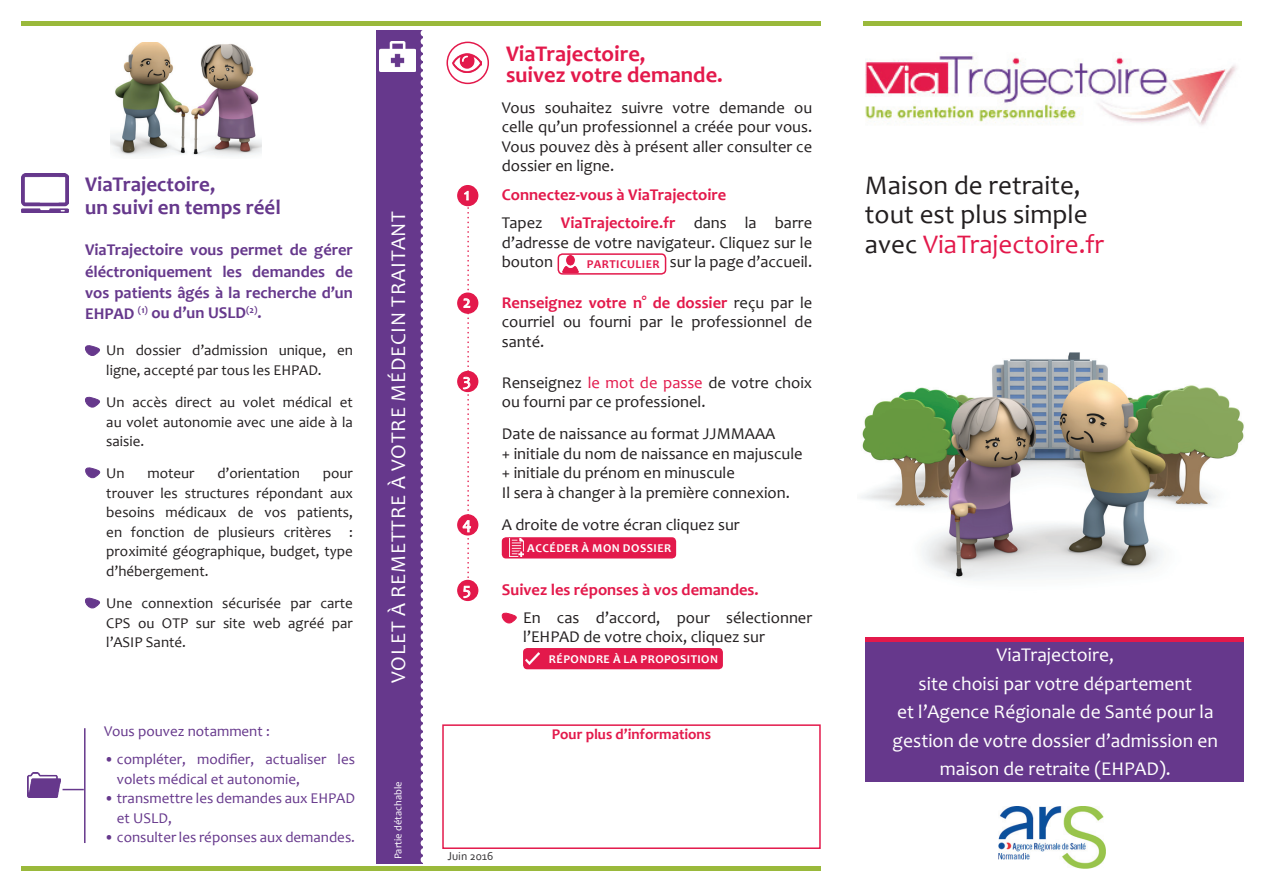
<style>
.page{position:relative;width:1263px;height:893px;background:#fff}
.page>*{position:absolute;margin:0;border:0;box-sizing:border-box;transform-origin:0 0}
.t1{font:27px/29.5px "Candara";color:#231f20}
.t2{font:700 22.5px/21px "Candara";color:#e3194b}
.t3{font:21px "Candara";color:#fff}
.t4{font:700 21px/22.5px "Candara";color:#66388c}
.t5{font:19.5px/28.5px "Candara";color:#fff;text-align:center}
.t6{font:16.5px/19.5px "Candara";color:#231f20}
.t7{font:700 16.5px/21px "Candara";color:#66388c;text-align:justify}
.t8{font:700 16.5px/28px "Candara";color:#e3194b}
.t9{font:16.5px "Candara";color:#fff}
.t10{font:15px/19.5px "Candara";color:#231f20;text-align:justify}
.t11{font:15px/19.5px "Candara";color:#66388c}
.t12{font:700 15px "Candara";color:#e3194b}
.t13{font:700 12px "Candara";letter-spacing:.04em;color:#fff}
.t14{font:700 12px "Candara";color:#e3194b}
.t15{font:12px "Corbel";color:#333233}
.t16{font:10.5px "Candara";color:#fff}
.s1{font-weight:400;color:#231f20}
.s2{font-weight:700;color:#e3194b}
.s3{color:#e3194b}
</style>
<div class="page">
<div style="left:442px;top:724px;width:379px;height:125px;border:2px solid #e3194b"></div>
<div style="left:863px;top:21px;width:379px;height:5px;background:#9ab93b"></div>
<div style="left:21px;top:21px;width:800px;height:5px;background:#9ab93b"></div>
<div style="left:21px;top:866px;width:800px;height:5px;background:#9ab93b"></div>
<div style="left:865px;top:637px;width:379px;height:5px;background:#e3194b"></div>
<div style="left:865px;top:642px;width:379px;height:139px;background:#66388c"></div>
<img style="left:861px;top:352px;width:383px;height:229px">
<img style="left:21px;top:174px;width:48px;height:38px">
<svg style="left:85px;top:345px;width:15px;height:11px"></svg>
<svg style="left:85px;top:467px;width:16px;height:12px"></svg>
<svg style="left:85px;top:597px;width:15px;height:12px"></svg>
<svg style="left:85px;top:396px;width:15px;height:12px"></svg>
<hr style="left:84px;top:728px;width:2px;height:115px;background:#66388c">
<svg style="left:63px;top:789px;width:21px;height:1px"></svg>
<img style="left:28px;top:772px;width:33px;height:25px">
<img style="left:111px;top:42px;width:151px;height:114px">
<svg style="left:501px;top:612px;width:16px;height:12px"></svg>
<div style="left:558px;top:253px;width:108px;height:22px;border:2px solid #e3194b;border-radius:4px"></div>
<img style="left:563px;top:255px;width:16px;height:17px">
<div style="left:502px;top:537px;width:174px;height:21px;background:#e3194b;border-radius:4px"></div>
<img style="left:509px;top:538px;width:14px;height:18px">
<div style="left:523px;top:648px;width:200px;height:21px;background:#e3194b;border-radius:4px"></div>
<img style="left:525px;top:653px;width:15px;height:12px">
<div style="left:446px;top:42px;width:43px;height:42px;border:2px solid #e3194b;border-radius:50%"></div>
<img style="left:452px;top:53px;width:30px;height:19px">
<div style="left:376px;top:30px;width:47px;height:833px;background:#66388c"></div>
<svg style="left:421px;top:33px;width:2px;height:827px"></svg>
<div style="left:458px;top:186px;width:20px;height:19px;background:#e3194b;border-radius:50%"></div>
<div style="left:457px;top:185px;width:21px;height:21px;border:2px solid #e3194b;border-radius:50%"></div>
<div style="left:458px;top:293px;width:20px;height:20px;background:#e3194b;border-radius:50%"></div>
<div style="left:457px;top:293px;width:21px;height:21px;border:2px solid #e3194b;border-radius:50%"></div>
<div style="left:458px;top:372px;width:20px;height:19px;background:#e3194b;border-radius:50%"></div>
<div style="left:457px;top:371px;width:21px;height:21px;border:2px solid #e3194b;border-radius:50%"></div>
<div style="left:458px;top:515px;width:20px;height:20px;background:#e3194b;border-radius:50%"></div>
<div style="left:457px;top:514px;width:21px;height:21px;border:2px solid #e3194b;border-radius:50%"></div>
<div style="left:458px;top:581px;width:20px;height:19px;background:#e3194b;border-radius:50%"></div>
<svg style="left:462px;top:191px;width:9px;height:407px"></svg>
<div style="left:457px;top:580px;width:21px;height:21px;border:2px solid #e3194b;border-radius:50%"></div>
<img style="left:998px;top:807px;width:107px;height:61px">
<img style="left:380px;top:41px;width:35px;height:31px">
<img style="left:865px;top:55px;width:372px;height:71px">
<p class="t4" style="left:85px;top:173px;width:197px">ViaTrajectoire,<br>un suivi en temps réél</p>
<p class="t7" style="left:85px;top:239px;width:269px">ViaTrajectoire vous permet de gérer éléctroniquement les demandes de vos patients âgés à la recherche d’un EHPAD <sup>(1)</sup> ou d’un USLD<sup>(2)</sup>.</p>
<p class="t10" style="left:106px;top:341px;width:248px">Un dossier d’admission unique, en ligne, accepté par tous les EHPAD.</p>
<p class="t10" style="left:106px;top:392px;width:248px">Un accès direct au volet médical et au volet autonomie avec une aide à la saisie.</p>
<p class="t10" style="left:106px;top:464px;width:20px">Un</p>
<p class="t10" style="left:147px;top:464px;width:49px">moteur</p>
<p class="t10" style="left:217px;top:464px;width:84px">d’orientation</p>
<p class="t10" style="left:106px;top:464px;width:248px;text-indent:217px">pour trouver les structures répondant aux besoins médicaux de vos patients, en fonction de plusieurs critères : proximité géographique, budget, type d’hébergement.</p>
<p class="t10" style="left:106px;top:593px;width:248px">Une connextion sécurisée par carte CPS ou OTP sur site web agréé par l’ASIP Santé.</p>
<p class="t11" style="left:104px;top:721px;width:167px">Vous pouvez notamment :</p>
<p class="t11" style="left:117px;top:749px;width:240px;text-indent:-13px">• compléter, modifier, actualiser les volets médical et autonomie,</p>
<p class="t11" style="left:117px;top:788px;width:240px;text-indent:-13px">• transmettre les demandes aux EHPAD et USLD,</p>
<p class="t11" style="left:104px;top:827px;width:252px">• consulter les réponses aux demandes.</p>
<p class="t3" style="left:385px;top:683px;width:471px;rotate:-90deg">Volet à remettre à votre médeci n traitant</p>
<p class="t16" style="left:391px;top:859px;width:79px;rotate:-90deg">Partie détachable</p>
<p class="t9" style="left:464px;top:184px;width:7px">1</p>
<p class="t9" style="left:463px;top:292px;width:9px">2</p>
<p class="t9" style="left:463px;top:370px;width:10px">3</p>
<p class="t9" style="left:462px;top:513px;width:10px">4</p>
<p class="t9" style="left:463px;top:579px;width:10px">5</p>
<h2 class="t2" style="left:506px;top:42px;width:218px">ViaTrajectoire,<br>suivez votre demande.</h2>
<p class="t6" style="left:502px;top:97px;width:312px;text-align:justify">Vous souhaitez suivre votre demande ou celle qu’un professionnel a créée pour vous.<br>Vous pouvez dès à présent aller consulter ce dossier en ligne.</p>
<p class="t8" style="left:502px;top:181px;width:312px">Connectez-vous à ViaTrajectoire<br><span class="s1">Tapez</span> ViaTrajectoire.fr <span class="s1">dans la barre</span></p>
<p class="t6" style="left:502px;top:232px;width:312px">d’adresse de votre navigateur. Cliquez sur le bouton</p>
<p class="t6" style="left:670px;top:252px;width:144px">sur la page d’accueil.</p>
<p class="t6" style="left:502px;top:293px;width:312px;text-align:justify"><span class="s2">Renseignez votre n° de dossier</span> reçu par le courriel ou fourni par le professionnel de santé.</p>
<p class="t6" style="left:502px;top:372px;width:312px">Renseignez <span class="s3">le mot de passe</span> de votre choix ou fourni par ce professionel.</p>
<p class="t6" style="left:502px;top:424px;width:302px">Date de naissance au format JJMMAAA<br>+ initiale du nom de naissance en majuscule + initiale du prénom en minuscule<br>Il sera à changer à la première connexion.</p>
<p class="t6" style="left:502px;top:515px;width:239px">A droite de votre écran cliquez sur</p>
<p class="t14" style="left:587px;top:257px;width:16px">Part</p>
<p class="t14" style="left:616px;top:257px;width:37px">iculier</p>
<p class="t13" style="left:527px;top:541px;width:38px">Accéder</p>
<p class="t13" style="left:582px;top:541px;width:84px">à mon dossier</p>
<p class="t8" style="left:502px;top:575px;width:258px">Suivez les réponses à vos demandes.</p>
<p class="t6" style="left:523px;top:607px;width:291px">En cas d’accord, pour sélectionner l’EHPAD de votre choix, cliquez sur</p>
<p class="t13" style="left:549px;top:652px;width:47px">Répondre</p>
<p class="t13" style="left:613px;top:652px;width:107px">à la proposition</p>
<p class="t12" style="left:552px;top:725px;width:161px">Pour plus d’informations</p>
<p class="t15" style="left:448px;top:849px;width:47px">Juin 2016</p>
<h1 class="t1" style="left:865px;top:170px;width:241px">Maison de retraite, tout est plus simple avec <span class="s3">ViaTrajectoire.fr</span></h1>
<p class="t5" style="left:893px;top:640px;width:327px">ViaTrajectoire,<br>site choisi par votre département<br>et l’Agence Régionale de Santé pour la gestion de votre dossier d’admission en maison de retraite (EHPAD).</p>
</div>
